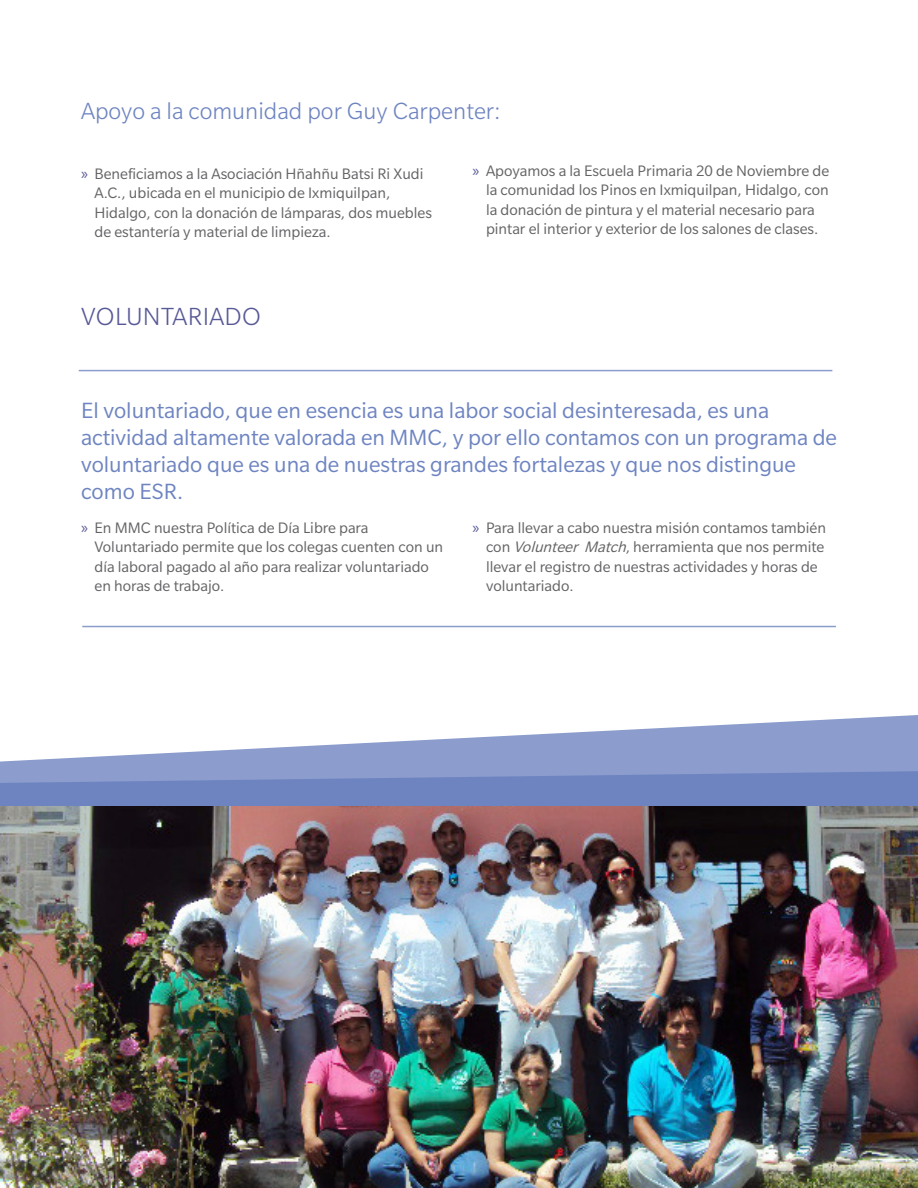
<style>
.page{position:relative;width:918px;height:1188px;background:#fff}
.page>*{position:absolute;margin:0;border:0;box-sizing:border-box;transform-origin:0 0}
.Highlight_Text_18_22{font:300 27px "Slate Pro";letter-spacing:.01em;color:#585997}
.Callout_18_18{font:300 25.5px "Slate Pro";color:#6e84c1}
.Body_Text_14_16{font:24px/27px "Slate Pro";color:#6e84c1}
.t1{font:16.5px/19.5px "Slate Pro";color:#636366}
.s1{font-family:"Myriad Pro";color:#585997}
.s2{font-style:italic}
</style>
<div class="page">
<hr style="left:79px;top:370px;width:753px;height:1px;background:#6e84c1">
<hr style="left:82px;top:626px;width:754px;height:1px;background:#6e84c1">
<svg style="left:0;top:715px;width:918px;height:56px;fill:#8b9ccd"></svg>
<svg style="left:0;top:771px;width:918px;height:35px;background:#7388c3"></svg>
<img style="left:0;top:806px;width:918px;height:382px">
<p class="Callout_18_18" style="left:81px;top:97px;width:421px">Apoyo a la comunidad por Guy Carpenter:</p>
<p class="t1" style="left:94px;top:164px;width:339px;text-indent:-14px"><span class="s1">»</span> Beneficiamos a la Asociación Hñahñu Batsi Ri Xudi A.C., ubicada en el municipio de Ixmiquilpan, Hidalgo, con la donación de lámparas, dos muebles de estantería y material de limpieza.</p>
<p class="Highlight_Text_18_22" style="left:81px;top:302px;width:181px">VOLUNTARIADO</p>
<p class="t1" style="left:486px;top:161px;width:345px;text-indent:-14px"><span class="s1">»</span> Apoyamos a la Escuela Primaria 20 de Noviembre de la comunidad los Pinos en Ixmiquilpan, Hidalgo, con la donación de pintura y el material necesario para pintar el interior y exterior de los salones de clases.</p>
<p class="Body_Text_14_16" style="left:81px;top:396px;width:758px">El voluntariado, que en esencia es una labor social desinteresada, es una actividad altamente valorada en MMC, y por ello contamos con un programa de voluntariado que es una de nuestras grandes fortalezas y que nos distingue como ESR.</p>
<p class="t1" style="left:94px;top:518px;width:350px;text-indent:-14px"><span class="s1">»</span> En MMC nuestra Política de Día Libre para Voluntariado permite que los colegas cuenten con un día laboral pagado al año para realizar voluntariado en horas de trabajo.</p>
<p class="t1" style="left:486px;top:518px;width:342px;text-indent:-14px"><span class="s1">»</span> Para llevar a cabo nuestra misión contamos también con <span class="s2">Volunteer Match</span>, herramienta que nos permite llevar el registro de nuestras actividades y horas de voluntariado.</p>
</div>
